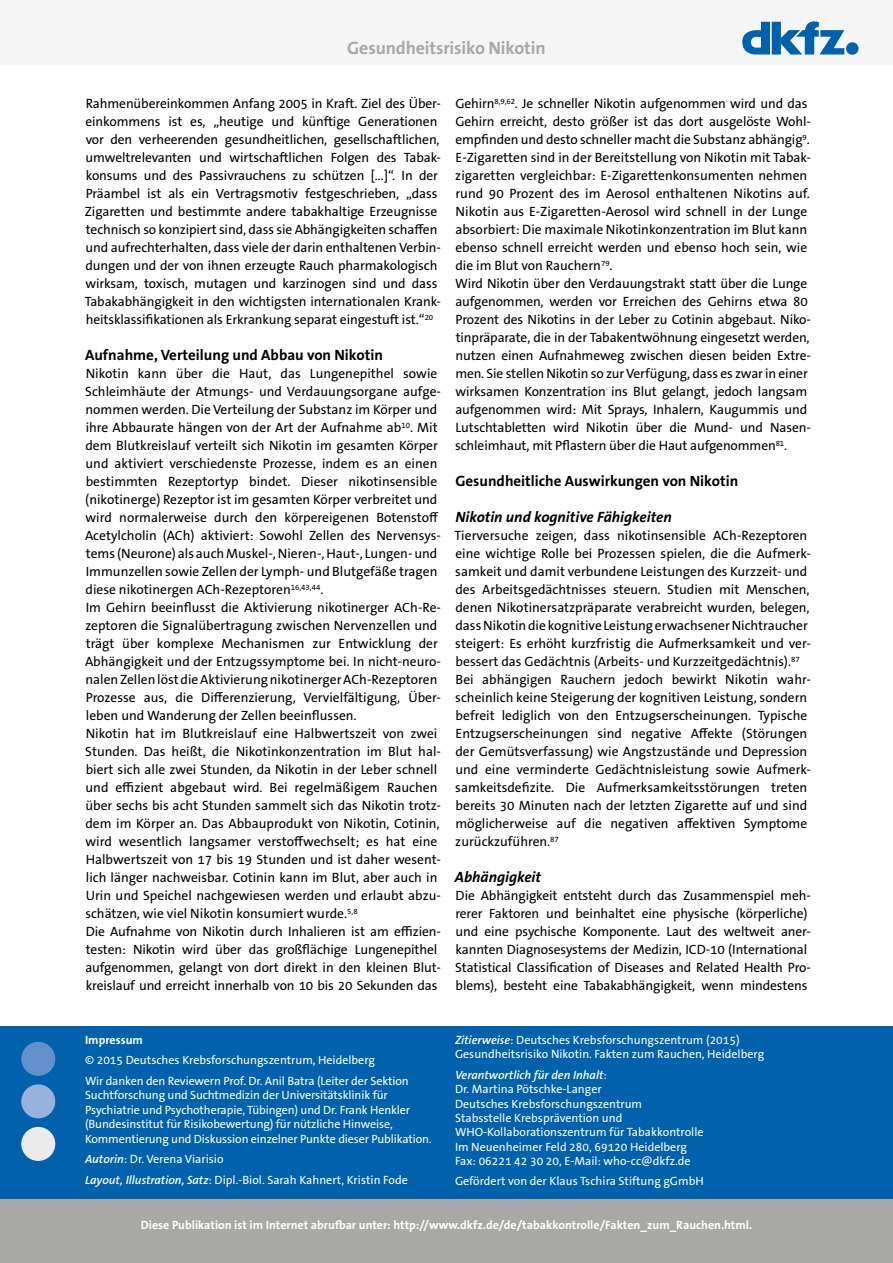
<style>
.page{position:relative;width:893px;height:1263px;background:#fff}
.page>*{position:absolute;margin:0;border:0;box-sizing:border-box;transform-origin:0 0}
.t1{font:700 18px "The Sans B W7";letter-spacing:-.01em;color:#a8a8a7}
.t2{font:700 15px "The Sans B W7";color:#000}
.t3{font:italic 700 15px "The Sans B W7";color:#000}
.t4{font:13.5px/18px "The Sans B W5 Plain";color:#000}
.t5{font:12px/14.4px "The Sans B W5 Plain";color:#fff}
.t6{font:700 12px "The Sans B W7";color:#fff}
.t7{font:italic 600 12px "The Sans B W6";color:#fff}
.s1{font-family:"The Sans B W6";font-weight:600;font-style:italic}
.s2{font-family:"The Sans B W5 Plain";font-weight:400;font-style:normal}
</style>
<div class="page">
<div style="left:0;top:1026px;width:893px;height:237px;background:#0061ad"></div>
<div style="left:0;top:1199px;width:893px;height:64px;background:#a8a8a7"></div>
<div style="left:21px;top:1127px;width:34px;height:34px;background:#ebebeb;border-radius:50%"></div>
<div style="left:21px;top:1084px;width:34px;height:34px;background:#98b1dd;border-radius:50%"></div>
<div style="left:21px;top:1042px;width:34px;height:34px;background:#6291cc;border-radius:50%"></div>
<div style="left:0;top:0;width:893px;height:64px;background:#f5f5f5"></div>
<div style="left:846px;top:42px;width:12px;height:13px;background:#0061ad;border-radius:50%"></div>
<svg style="left:742px;top:21px;width:102px;height:33px"></svg>
<h1 class="t1" style="left:347px;top:36px;width:200px">Gesundheitsrisiko Nikotin</h1>
<p class="t4" style="left:85px;top:95px;width:358px">Rahmenübereinkommen Anfang 2005 in Kraft. Ziel des Über&shy;einkommens ist es, „heutige und künftige Generationen vor den verheerenden gesundheitlichen, gesellschaftlichen, umweltrelevanten und wirtschaftlichen Folgen des Tabak&shy;konsums und des Passivrauchens zu schützen […]“. In der Präambel ist als ein Vertragsmotiv festgeschrieben, „dass Zigaretten und bestimmte andere tabakhaltige Erzeugnisse technisch so konzipiert sind, dass sie Abhängigkeiten schaffen und aufrechterhalten, dass viele der darin enthaltenen Verbin&shy;dungen und der von ihnen erzeugte Rauch pharmakologisch wirksam, toxisch, mutagen und karzinogen sind und dass Tabakabhängigkeit in den wichtigsten internationalen Krank&shy;heitsklassifikationen als Erkrankung separat eingestuft ist.“<sup>20</sup></p>
<p class="t2" style="left:85px;top:345px;width:299px">Aufnahme, Verteilung und Abbau von Nikotin</p>
<p class="t4" style="left:85px;top:365px;width:358px">Nikotin kann über die Haut, das Lungenepithel sowie Schleimhäute der Atmungs- und Verdauungsorgane aufge&shy;nommen werden. Die Verteilung der Substanz im Körper und ihre Abbaurate hängen von der Art der Aufnahme ab<sup>10</sup>. Mit dem Blutkreislauf verteilt sich Nikotin im gesamten Körper und aktiviert verschiedenste Prozesse, indem es an einen bestimmten Rezeptortyp bindet. Dieser nikotinsensible (nikotinerge) Rezeptor ist im gesamten Körper verbreitet und wird normalerweise durch den körpereigenen Botenstoff Acetylcholin (ACh) aktiviert: Sowohl Zellen des Nervensys&shy;tems (Neurone) als auch Muskel-, Nieren-, Haut-, Lungen- und Immunzellen sowie Zellen der Lymph- und Blutgefäße tragen diese nikotinergen ACh-Rezeptoren<sup>16,43,44</sup>.<br>Im Gehirn beeinflusst die Aktivierung nikotinerger ACh-Re&shy;zeptoren die Signalübertragung zwischen Nervenzellen und trägt über komplexe Mechanismen zur Entwicklung der Abhängigkeit und der Entzugssymptome bei. In nicht-neuro&shy;nalen Zellen löst die Aktivierung nikotinerger ACh-Rezeptoren Prozesse aus, die Differenzierung, Vervielfältigung, Über&shy;leben und Wanderung der Zellen beeinflussen.<br>Nikotin hat im Blutkreislauf eine Halbwertszeit von zwei Stunden. Das heißt, die Nikotinkonzentration im Blut hal&shy;biert sich alle zwei Stunden, da Nikotin in der Leber schnell und effizient abgebaut wird. Bei regelmäßigem Rauchen über sechs bis acht Stunden sammelt sich das Nikotin trotz&shy;dem im Körper an. Das Abbauprodukt von Nikotin, Cotinin, wird wesentlich langsamer verstoffwechselt; es hat eine Halbwertszeit von 17 bis 19 Stunden und ist daher wesent&shy;lich länger nachweisbar. Cotinin kann im Blut, aber auch in Urin und Speichel nachgewiesen werden und erlaubt abzu&shy;schätzen, wie viel Nikotin konsumiert wurde.<sup>5,8<br></sup>Die Aufnahme von Nikotin durch Inhalieren ist am effizien&shy;testen: Nikotin wird über das großflächige Lungenepithel aufgenommen, gelangt von dort direkt in den kleinen Blut&shy;kreislauf und erreicht innerhalb von 10 bis 20 Sekunden das</p>
<p class="t4" style="left:455px;top:95px;width:357px">Gehirn<sup>8,9,62</sup>. Je schneller Nikotin aufgenommen wird und das Gehirn erreicht, desto größer ist das dort ausgelöste Wohl&shy;empfinden und desto schneller macht die Substanz abhängig<sup>9</sup>.<br>E-Zigaretten sind in der Bereitstellung von Nikotin mit Tabak&shy;zigaretten vergleichbar: E-Zigarettenkonsumenten nehmen rund 90 Prozent des im Aerosol enthaltenen Nikotins auf.<br>Nikotin aus E-Zigaretten-Aerosol wird schnell in der Lunge absorbiert: Die maximale Nikotinkonzentration im Blut kann ebenso schnell erreicht werden und ebenso hoch sein, wie die im Blut von Rauchern<sup>79</sup>.<br>Wird Nikotin über den Verdauungstrakt statt über die Lunge aufgenommen, werden vor Erreichen des Gehirns etwa 80<br>Prozent des Nikotins in der Leber zu Cotinin abgebaut. Niko&shy;tinpräparate, die in der Tabakentwöhnung eingesetzt werden, nutzen einen Aufnahmeweg zwischen diesen beiden Extre&shy;men. Sie stellen Nikotin so zur Verfügung, dass es zwar in einer wirksamen Konzentration ins Blut gelangt, jedoch langsam aufgenommen wird: Mit Sprays, Inhalern, Kaugummis und Lutschtabletten wird Nikotin über die Mund- und Nasen&shy;schleimhaut, mit Pflastern über die Haut aufgenommen<sup>81</sup>.</p>
<p class="t2" style="left:455px;top:471px;width:284px">Gesundheitliche Auswirkungen von Nikotin</p>
<p class="t3" style="left:455px;top:507px;width:218px">Nikotin und kognitive Fähigkeiten</p>
<p class="t4" style="left:455px;top:527px;width:358px">Tierversuche zeigen, dass nikotinsensible ACh-Rezeptoren eine wichtige Rolle bei Prozessen spielen, die die Aufmerk&shy;samkeit und damit verbundene Leistungen des Kurzzeit- und des Arbeitsgedächtnisses steuern. Studien mit Menschen, denen Nikotinersatzpräparate verabreicht wurden, belegen, dass Nikotin die kognitive Leistung erwachsener Nichtraucher steigert: Es erhöht kurzfristig die Aufmerksamkeit und ver&shy;bessert das Gedächtnis (Arbeits- und Kurzzeitgedächtnis).<sup>87<br></sup>Bei abhängigen Rauchern jedoch bewirkt Nikotin wahr&shy;scheinlich keine Steigerung der kognitiven Leistung, sondern befreit lediglich von den Entzugserscheinungen. Typische Entzugserscheinungen sind negative Affekte (Störungen der Gemütsverfassung) wie Angstzustände und Depression und eine verminderte Gedächtnisleistung sowie Aufmerk&shy;samkeitsdefizite. Die Aufmerksamkeitsstörungen treten bereits 30 Minuten nach der letzten Zigarette auf und sind möglicherweise auf die negativen affektiven Symptome zurückzuführen.<sup>87</sup></p>
<p class="t3" style="left:455px;top:867px;width:88px">Abhängigkeit</p>
<p class="t4" style="left:455px;top:887px;width:357px">Die Abhängigkeit entsteht durch das Zusammenspiel meh&shy;rerer Faktoren und beinhaltet eine physische (körperliche) und eine psychische Komponente. Laut des weltweit aner&shy;kannten Diagnosesystems der Medizin, ICD-10 (International Statistical Classification of Diseases and Related Health Pro&shy;blems), besteht eine Tabakabhängigkeit, wenn mindestens</p>
<p class="t5" style="left:455px;top:1032px;width:311px"><span class="s1">Zitierweise</span>: Deutsches Krebsforschungszentrum (2015)<br>Gesundheitsrisiko Nikotin. Fakten zum Rauchen, Heidelberg</p>
<p class="t7" style="left:455px;top:1067px;width:154px">Verantwortlich für den Inhalt<span class="s2">:</span></p>
<p class="t5" style="left:455px;top:1082px;width:250px">Dr. Martina Pötschke-Langer<br>Deutsches Krebsforschungszentrum<br>Stabsstelle Krebsprävention und WHO-Kollaborationszentrum für Tabakkontrolle Im Neuenheimer Feld 280, 69120 Heidelberg Fax: 06221 42 30 20, E-Mail: who-cc@dkfz.de</p>
<p class="t5" style="left:455px;top:1174px;width:250px">Gefördert von der Klaus Tschira Stiftung gGmbH</p>
<p class="t6" style="left:141px;top:1217px;width:613px">Diese Publikation ist im Internet abrufbar unter: http://www.dkfz.de/de/tabakkontrolle/Fakten_zum_Rauchen.html.</p>
<p class="t6" style="left:85px;top:1032px;width:59px">Impressum</p>
<p class="t5" style="left:85px;top:1050px;width:325px;line-height:20.7px">© 2015 Deutsches Krebsforschungszentrum, Heidelberg<br>Wir danken den Reviewern Prof. Dr. Anil Batra (Leiter der Sektion</p>
<p class="t5" style="left:85px;top:1088px;width:348px">Suchtforschung und Suchtmedizin der Universitätsklinik für Psychiatrie und Psychotherapie, Tübingen) und Dr. Frank Henkler (Bundesinstitut für Risikobewertung) für nützliche Hinweise, Kommentierung und Diskussion einzelner Punkte dieser Publikation.</p>
<p class="t5" style="left:85px;top:1149px;width:324px;line-height:20.7px"><span class="s1">Autorin</span>: Dr. Verena Viarisio<br><span class="s1">Layout, Illustration, Satz</span>: Dipl.-Biol. Sarah Kahnert, Kristin Fode</p>
</div>
